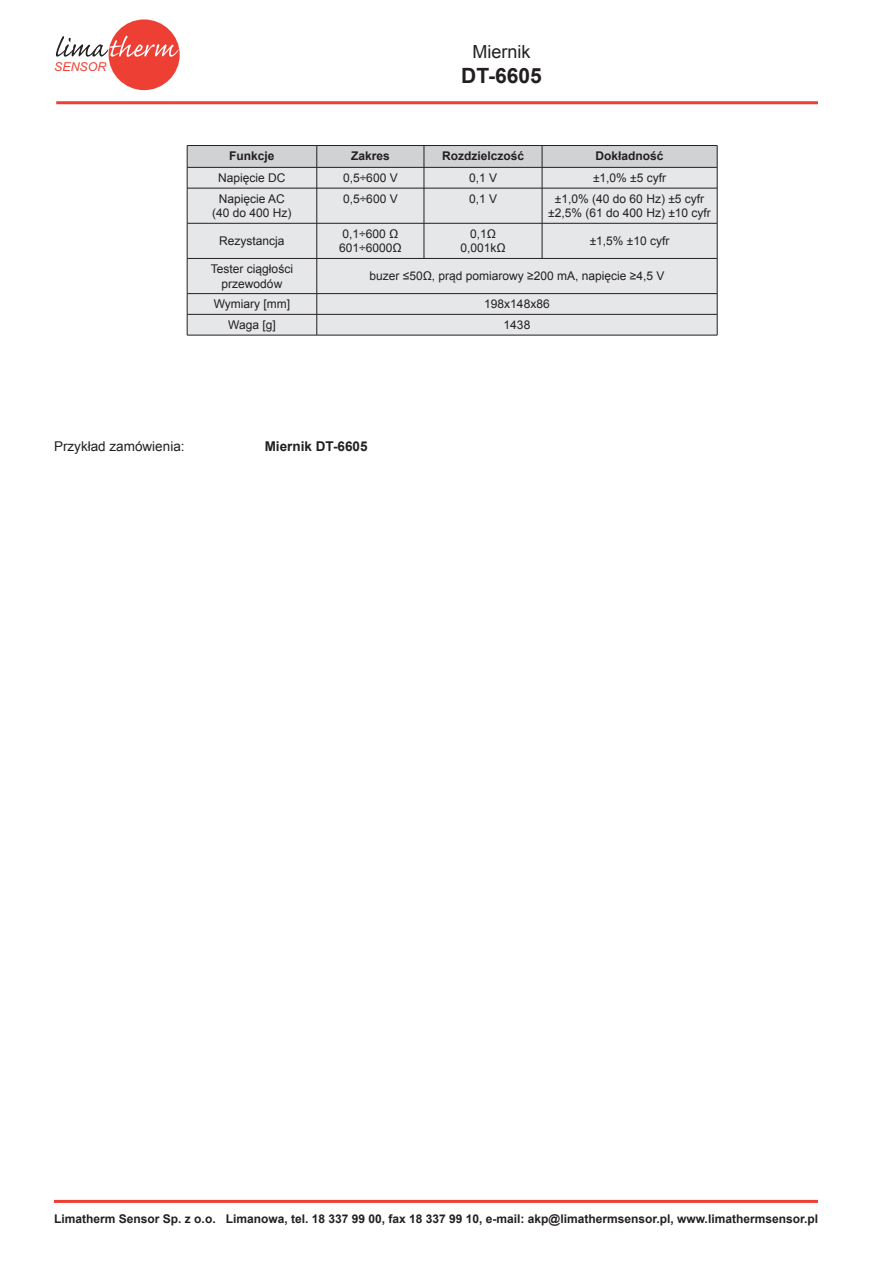
<style>
.page{position:relative;width:872px;height:1268px;background:#fff}
.page>*{position:absolute;margin:0;border:0;box-sizing:border-box;transform-origin:0 0}
.t1{font:700 21px "Arial";color:#231f20}
.t2{font:18px "Arial";color:#231f20}
.t3{font:13.5px "Arial";color:#231f20}
.t4{font:700 13.5px "Arial";color:#231f20}
.t5{font:italic 12.3px "Arial";color:#ee3f34}
.t6{font:12px/14.4px "Arial";color:#231f20;text-align:center}
.t7{font:700 12px "Arial";color:#231f20}
</style>
<div class="page">
<hr style="left:54px;top:1199px;width:764px;height:3px;background:#ee3f34">
<div style="left:109px;top:19px;width:71px;height:71px;background:#ee3f34;border-radius:50%"></div>
<svg style="left:56px;top:36px;width:123px;height:21px"></svg>
<hr style="left:56px;top:101px;width:762px;height:3px;background:#ee3f34">
<div style="left:188px;top:189px;width:529px;height:146px;background:#e6e7e9"></div>
<svg style="left:187px;top:145px;width:531px;height:43px;background:#cfd0d2"></svg>
<hr style="left:187px;top:188px;width:130px;height:1px;background:#231f20">
<hr style="left:187px;top:188px;width:1px;height:35px;background:#231f20">
<hr style="left:317px;top:188px;width:107px;height:1px;background:#231f20">
<hr style="left:316px;top:188px;width:1px;height:35px;background:#231f20">
<hr style="left:424px;top:188px;width:118px;height:1px;background:#231f20">
<hr style="left:424px;top:188px;width:1px;height:35px;background:#231f20">
<hr style="left:542px;top:188px;width:175px;height:1px;background:#231f20">
<hr style="left:542px;top:188px;width:1px;height:35px;background:#231f20">
<hr style="left:717px;top:188px;width:1px;height:35px;background:#231f20">
<hr style="left:187px;top:223px;width:130px;height:1px;background:#231f20">
<hr style="left:187px;top:223px;width:1px;height:35px;background:#231f20">
<hr style="left:317px;top:223px;width:107px;height:1px;background:#231f20">
<hr style="left:316px;top:223px;width:1px;height:35px;background:#231f20">
<hr style="left:424px;top:223px;width:118px;height:1px;background:#231f20">
<hr style="left:424px;top:223px;width:1px;height:35px;background:#231f20">
<hr style="left:542px;top:223px;width:175px;height:1px;background:#231f20">
<hr style="left:542px;top:223px;width:1px;height:35px;background:#231f20">
<hr style="left:717px;top:223px;width:1px;height:35px;background:#231f20">
<hr style="left:187px;top:258px;width:130px;height:1px;background:#231f20">
<hr style="left:187px;top:258px;width:1px;height:35px;background:#231f20">
<hr style="left:317px;top:258px;width:107px;height:1px;background:#231f20">
<hr style="left:316px;top:258px;width:1px;height:35px;background:#231f20">
<hr style="left:424px;top:258px;width:118px;height:1px;background:#231f20">
<hr style="left:542px;top:258px;width:175px;height:1px;background:#231f20">
<hr style="left:717px;top:258px;width:1px;height:35px;background:#231f20">
<hr style="left:187px;top:293px;width:130px;height:1px;background:#231f20">
<hr style="left:317px;top:293px;width:107px;height:1px;background:#231f20">
<hr style="left:424px;top:293px;width:118px;height:1px;background:#231f20">
<hr style="left:542px;top:293px;width:175px;height:1px;background:#231f20">
<hr style="left:187px;top:314px;width:130px;height:1px;background:#231f20">
<svg style="left:187px;top:293px;width:1px;height:42px"></svg>
<hr style="left:317px;top:314px;width:107px;height:1px;background:#231f20">
<svg style="left:316px;top:293px;width:1px;height:42px"></svg>
<hr style="left:424px;top:314px;width:118px;height:1px;background:#231f20">
<hr style="left:542px;top:314px;width:175px;height:1px;background:#231f20">
<svg style="left:717px;top:293px;width:1px;height:42px"></svg>
<hr style="left:187px;top:335px;width:130px;height:1px;background:#231f20">
<hr style="left:317px;top:335px;width:107px;height:1px;background:#231f20">
<hr style="left:424px;top:335px;width:118px;height:1px;background:#231f20">
<hr style="left:542px;top:335px;width:175px;height:1px;background:#231f20">
<p class="t5" style="left:54px;top:58px;width:54px">SENSOR</p>
<h2 class="t2" style="left:472px;top:40px;width:59px">Miernik</h2>
<h1 class="t1" style="left:461px;top:62px;width:82px">DT-6605</h1>
<p class="t7" style="left:229px;top:148px;width:47px">Funkcje</p>
<p class="t7" style="left:351px;top:148px;width:40px">Zakres</p>
<p class="t7" style="left:442px;top:148px;width:84px">Rozdzielczość</p>
<p class="t7" style="left:595px;top:148px;width:70px">Dokładność</p>
<p class="t6" style="left:218px;top:171px;width:69px">Napięcie DC</p>
<p class="t6" style="left:343px;top:171px;width:56px">0,5÷600 V</p>
<p class="t6" style="left:469px;top:171px;width:30px">0,1 V</p>
<p class="t6" style="left:593px;top:171px;width:75px">±1,0% ±5 cyfr</p>
<p class="t6" style="left:212px;top:191px;width:81px">Napięcie AC (40 do 400 Hz)</p>
<p class="t6" style="left:343px;top:191px;width:56px">0,5÷600 V</p>
<p class="t6" style="left:469px;top:191px;width:30px">0,1 V</p>
<p class="t6" style="left:548px;top:191px;width:164px">±1,0% (40 do 60 Hz) ±5 cyfr ±2,5% (61 do 400 Hz) ±10 cyfr</p>
<p class="t6" style="left:219px;top:234px;width:67px">Rezystancja</p>
<p class="t6" style="left:339px;top:227px;width:64px;text-align:left">0,1÷600 Ω<br>601÷6000Ω</p>
<p class="t6" style="left:460px;top:227px;width:47px">0,1Ω<br>0,001kΩ</p>
<p class="t6" style="left:589px;top:234px;width:81px">±1,5% ±10 cyfr</p>
<p class="t6" style="left:211px;top:262px;width:84px">Tester ciągłości przewodów</p>
<p class="t6" style="left:369px;top:269px;width:297px">buzer ≤50Ω, prąd pomiarowy ≥200 mA, napięcie ≥4,5 V</p>
<p class="t6" style="left:214px;top:297px;width:78px">Wymiary [mm]</p>
<p class="t6" style="left:484px;top:297px;width:67px">198x148x86</p>
<p class="t6" style="left:228px;top:318px;width:49px">Waga [g]</p>
<p class="t6" style="left:503px;top:318px;width:28px">1438</p>
<p class="t3" style="left:54px;top:437px;width:132px">Przykład zamówienia:</p>
<p class="t4" style="left:265px;top:437px;width:104px">Miernik DT-6605</p>
<p class="t7" style="left:54px;top:1209px;width:765px">Limatherm Sensor Sp. z o.o. Limanowa, tel. 18 337 99 00, fax 18 337 99 10, e-mail: akp@limathermsensor.pl, www.limathermsensor.pl</p>
</div>
